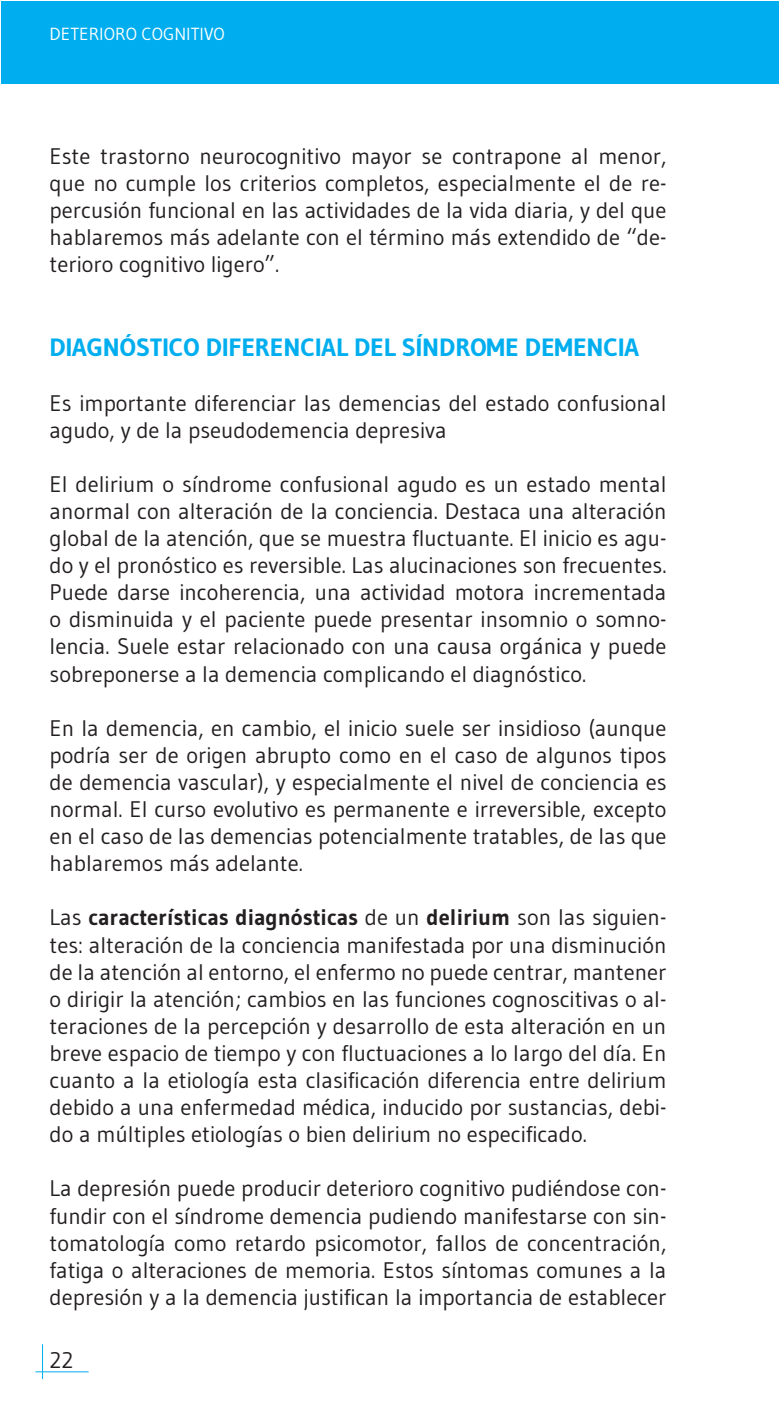
<style>
.page{position:relative;width:780px;height:1418px;background:#fff}
.page>*{position:absolute;margin:0;border:0;box-sizing:border-box;transform-origin:0 0}
.t1{font:700 25px "Gudea";color:#00aeef}
.t2{font:22.5px/27px "Gudea";color:#231f20;text-align:justify}
.t3{font:17.5px "Gudea";color:#fff}
.s1{font-weight:700}
</style>
<div class="page">
<hr style="left:42px;top:1344px;width:1px;height:34px;background:#00aeef">
<hr style="left:35px;top:1371px;width:54px;height:1px;background:#00aeef">
<div style="left:1px;top:1px;width:777px;height:83px;background:#00aeef"></div>
<p class="t3" style="left:50px;top:23px;width:177px">DETERIORO COGNITIVO</p>
<p class="t2" style="left:50px;top:142px;width:618px">Este trastorno neurocognitivo mayor se contrapone al menor, que no cumple los criterios completos, especialmente el de re&shy;percusión funcional en las actividades de la vida diaria, y del que hablaremos más adelante con el término más extendido de “de&shy;terioro cognitivo ligero”.</p>
<p class="t1" style="left:50px;top:332px;width:591px">DIAGNÓSTICO DIFERENCIAL DEL SÍNDROME DEMENCIA</p>
<p class="t2" style="left:50px;top:389px;width:618px">Es importante diferenciar las demencias del estado confusional agudo, y de la pseudodemencia depresiva</p>
<p class="t2" style="left:50px;top:470px;width:618px">El delirium o síndrome confusional agudo es un estado mental anormal con alteración de la conciencia. Destaca una alteración global de la atención, que se muestra fluctuante. El inicio es agu&shy;do y el pronóstico es reversible. Las alucinaciones son frecuentes.<br>Puede darse incoherencia, una actividad motora incrementada o disminuida y el paciente puede presentar insomnio o somno&shy;lencia. Suele estar relacionado con una causa orgánica y puede sobreponerse a la demencia complicando el diagnóstico.</p>
<p class="t2" style="left:50px;top:714px;width:618px">En la demencia, en cambio, el inicio suele ser insidioso (aunque podría ser de origen abrupto como en el caso de algunos tipos de demencia vascular), y especialmente el nivel de conciencia es normal. El curso evolutivo es permanente e irreversible, excepto en el caso de las demencias potencialmente tratables, de las que hablaremos más adelante.</p>
<p class="t2" style="left:50px;top:903px;width:618px">Las <span class="s1">características diagnósticas</span> de un <span class="s1">delirium</span> son las siguien&shy;tes: alteración de la conciencia manifestada por una disminución de la atención al entorno, el enfermo no puede centrar, mantener o dirigir la atención; cambios en las funciones cognoscitivas o al&shy;teraciones de la percepción y desarrollo de esta alteración en un breve espacio de tiempo y con fluctuaciones a lo largo del día. En cuanto a la etiología esta clasificación diferencia entre delirium debido a una enfermedad médica, inducido por sustancias, debi&shy;do a múltiples etiologías o bien delirium no especificado.</p>
<p class="t2" style="left:50px;top:1174px;width:618px">La depresión puede producir deterioro cognitivo pudiéndose con&shy;fundir con el síndrome demencia pudiendo manifestarse con sin&shy;tomatología como retardo psicomotor, fallos de concentración, fatiga o alteraciones de memoria. Estos síntomas comunes a la depresión y a la demencia justifican la importancia de establecer</p>
<p class="t2" style="left:50px;top:1345px;width:25px">22</p>
</div>
